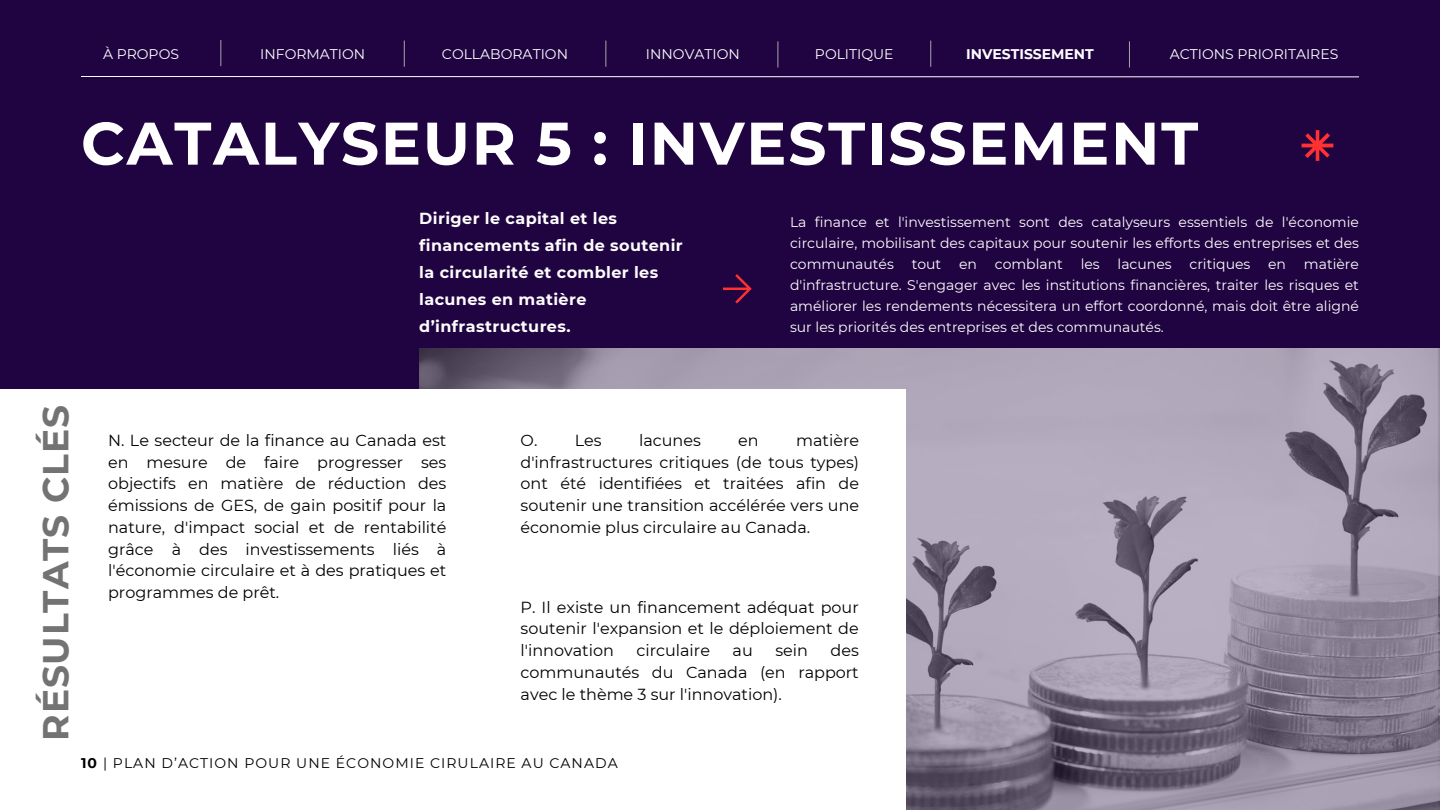
<style>
.page{position:relative;width:1440px;height:810px;background:#200441}
.page>*{position:absolute;margin:0;border:0;box-sizing:border-box;transform-origin:0 0}
.t1{font:700 60px "Montserrat";letter-spacing:.03em;color:#fff}
.t2{font:700 36px "Montserrat";letter-spacing:.025em;color:#737373}
.t3{font:16px/21.8px "Montserrat";color:#000;text-align:justify}
.t4{font:700 16px/27px "Montserrat";letter-spacing:.025em;color:#fefdfd}
.t5{font:14px/21px "Montserrat";color:#fefdfd;text-align:justify}
.t6{font:14px "Montserrat";color:#fff}
.t7{font:14px "Montserrat";letter-spacing:.075em;color:#000}
.t8{font:700 14px "Montserrat";color:#fff}
.s1{font-weight:700}
</style>
<div class="page">
<img style="left:419px;top:349px;width:1021px;height:461px">
<div style="left:0;top:389px;width:905px;height:421px;background:#fff"></div>
<svg style="left:1302px;top:130px;width:31px;height:31px"></svg>
<svg style="left:723px;top:274px;width:29px;height:29px"></svg>
<svg style="left:81px;top:76px;width:1278px;height:2px;background:#8f819f"></svg>
<svg style="left:220px;top:40px;width:1px;height:26px"></svg>
<svg style="left:404px;top:41px;width:1px;height:26px"></svg>
<svg style="left:605px;top:41px;width:1px;height:26px"></svg>
<svg style="left:778px;top:41px;width:1px;height:27px"></svg>
<svg style="left:930px;top:41px;width:1px;height:26px"></svg>
<svg style="left:1129px;top:41px;width:1px;height:27px"></svg>
<p class="t6" style="left:103px;top:45px;width:77px">À PROPOS</p>
<p class="t6" style="left:260px;top:45px;width:107px">INFORMATION</p>
<p class="t6" style="left:442px;top:45px;width:128px">COLLABORATION</p>
<p class="t6" style="left:646px;top:45px;width:95px">INNOVATION</p>
<p class="t6" style="left:815px;top:45px;width:80px">POLITIQUE</p>
<p class="t8" style="left:966px;top:45px;width:129px">INVESTISSEMENT</p>
<p class="t6" style="left:1170px;top:45px;width:170px">ACTIONS PRIORITAIRES</p>
<p class="t1" style="left:81px;top:107px;width:1119px">CATALYSEUR 5 : INVESTISSEMENT</p>
<p class="t4" style="left:419px;top:204px;width:265px">Diriger le capital et les financements afin de soutenir la circularité et combler les lacunes en matière d’infrastructures.</p>
<p class="t5" style="left:790px;top:211px;width:570px">La finance et l'investissement sont des catalyseurs essentiels de l'économie circulaire, mobilisant des capitaux pour soutenir les efforts des entreprises et des communautés</p>
<p class="t5" style="left:790px;top:253px;width:570px;text-indent:514px">matière d'infrastructure. S'engager avec les institutions financières, traiter les risques et améliorer les rendements nécessitera un effort coordonné, mais doit être aligné sur les priorités des entreprises et des communautés.</p>
<p class="t5" style="left:912px;top:253px;width:31px">tout</p>
<p class="t5" style="left:959px;top:253px;width:19px">en</p>
<p class="t5" style="left:995px;top:253px;width:70px">comblant</p>
<p class="t5" style="left:1081px;top:253px;width:21px">les</p>
<p class="t5" style="left:1118px;top:253px;width:56px">lacunes</p>
<p class="t5" style="left:1190px;top:253px;width:62px">critiques</p>
<p class="t5" style="left:1268px;top:253px;width:19px">en</p>
<p class="t2" style="left:34px;top:741px;width:337px;rotate:-90deg">RÉSULTATS CLÉS</p>
<p class="t3" style="left:108px;top:429px;width:340px">N. Le secteur de la finance au Canada est en mesure de faire progresser ses objectifs en matière de réduction des émissions de GES, de gain positif pour la nature, d'impact social et de rentabilité grâce à des investissements liés à l'économie circulaire et à des pratiques et programmes de prêt.</p>
<p class="t3" style="left:521px;top:429px;width:83px">O. Les</p>
<p class="t3" style="left:639px;top:429px;width:63px">lacunes</p>
<p class="t3" style="left:738px;top:429px;width:22px">en</p>
<p class="t3" style="left:521px;top:429px;width:340px;text-indent:276px">matière d'infrastructures critiques (de tous types) ont été identifiées et traitées afin de soutenir une transition accélérée vers une économie plus circulaire au Canada.</p>
<p class="t3" style="left:521px;top:596px;width:340px">P. Il existe un financement adéquat pour soutenir l'expansion et le déploiement de l'innovation</p>
<p class="t3" style="left:521px;top:639px;width:340px;text-indent:310px">des communautés du Canada (en rapport avec le thème 3 sur l'innovation).</p>
<p class="t3" style="left:636px;top:639px;width:75px">circulaire</p>
<p class="t3" style="left:733px;top:639px;width:22px">au</p>
<p class="t3" style="left:775px;top:639px;width:34px">sein</p>
<p class="t7" style="left:81px;top:754px;width:538px"><span class="s1">10</span> | PLAN D’ACTION POUR UNE ÉCONOMIE CIRULAIRE AU CANADA</p>
</div>
